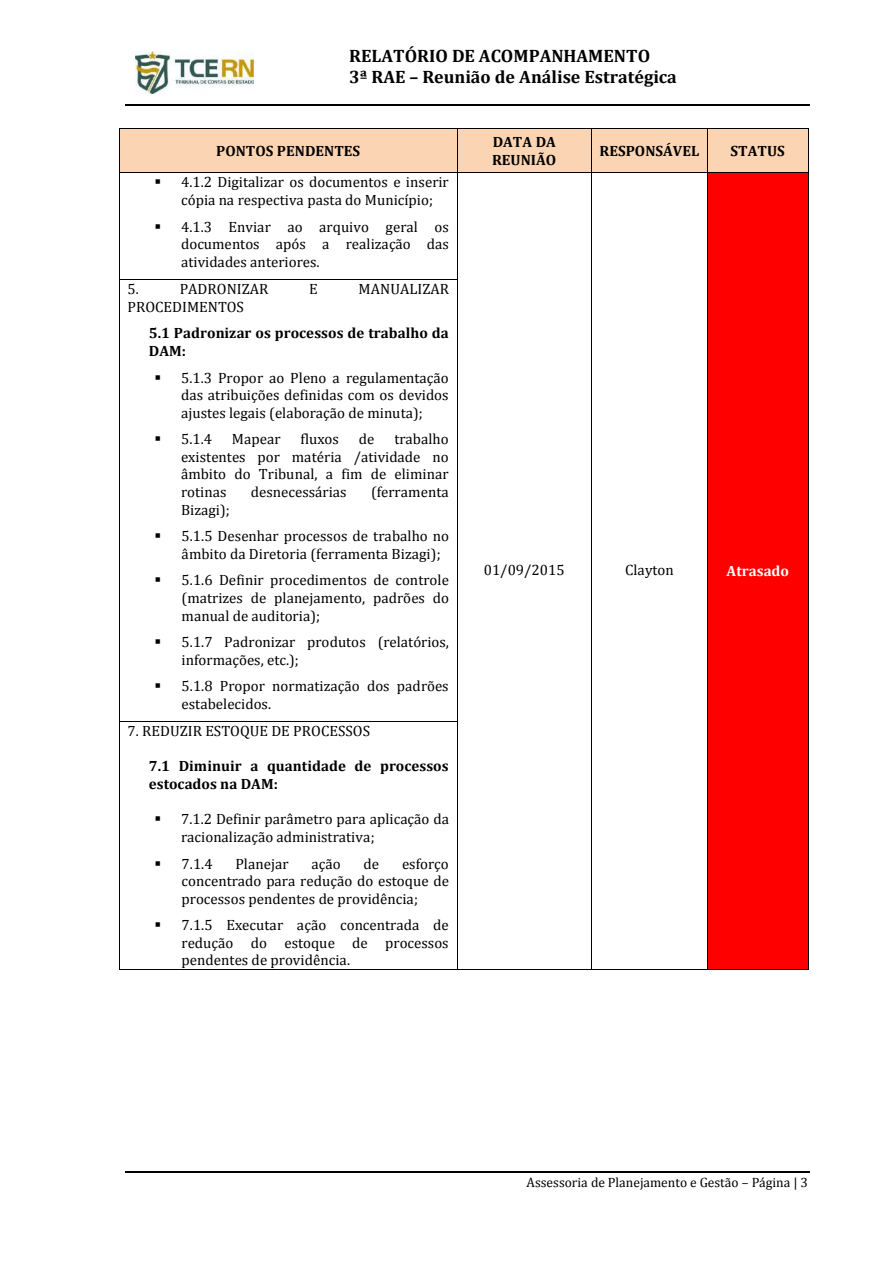
<style>
.page{position:relative;width:893px;height:1263px;background:#fff}
.page>*{position:absolute;margin:0;border:0;box-sizing:border-box;transform-origin:0 0}
.t1{font:700 18px/21.3px "Cambria";color:#000}
.t2{font:15px/17.5px "Cambria";color:#000;text-align:justify}
.t3{font:700 15px/17.7px "Cambria";color:#000}
.t4{font:700 15px "Cambria";color:#fff}
.t5{font:13.5px "Cambria";color:#000}
</style>
<div class="page">
<hr style="left:125px;top:105px;width:685px;height:1px;background:#000">
<hr style="left:125px;top:1171px;width:685px;height:1px;background:#000">
<img style="left:135px;top:51px;width:119px;height:43px">
<div style="left:120px;top:128px;width:337px;height:9px;background:#fbd4b4"></div>
<div style="left:120px;top:137px;width:8px;height:27px;background:#fbd4b4"></div>
<div style="left:449px;top:137px;width:8px;height:27px;background:#fbd4b4"></div>
<div style="left:120px;top:164px;width:337px;height:8px;background:#fbd4b4"></div>
<div style="left:128px;top:137px;width:321px;height:27px;background:#fbd4b4"></div>
<div style="left:458px;top:128px;width:7px;height:44px;background:#fbd4b4"></div>
<div style="left:583px;top:128px;width:8px;height:44px;background:#fbd4b4"></div>
<div style="left:465px;top:128px;width:118px;height:23px;background:#fbd4b4"></div>
<div style="left:465px;top:151px;width:118px;height:21px;background:#fbd4b4"></div>
<div style="left:592px;top:128px;width:115px;height:9px;background:#fbd4b4"></div>
<div style="left:592px;top:137px;width:8px;height:27px;background:#fbd4b4"></div>
<div style="left:700px;top:137px;width:7px;height:27px;background:#fbd4b4"></div>
<div style="left:592px;top:164px;width:115px;height:8px;background:#fbd4b4"></div>
<div style="left:600px;top:137px;width:100px;height:27px;background:#fbd4b4"></div>
<div style="left:708px;top:128px;width:100px;height:9px;background:#fbd4b4"></div>
<div style="left:708px;top:137px;width:8px;height:27px;background:#fbd4b4"></div>
<div style="left:800px;top:137px;width:8px;height:27px;background:#fbd4b4"></div>
<div style="left:708px;top:164px;width:100px;height:8px;background:#fbd4b4"></div>
<div style="left:716px;top:137px;width:84px;height:27px;background:#fbd4b4"></div>
<hr style="left:120px;top:128px;width:337px;height:1px;background:#000">
<hr style="left:458px;top:128px;width:133px;height:1px;background:#000">
<hr style="left:592px;top:128px;width:116px;height:1px;background:#000">
<hr style="left:708px;top:128px;width:100px;height:1px;background:#000">
<hr style="left:119px;top:128px;width:1px;height:44px;background:#000">
<hr style="left:457px;top:128px;width:1px;height:44px;background:#000">
<hr style="left:591px;top:128px;width:1px;height:44px;background:#000">
<hr style="left:708px;top:128px;width:1px;height:44px;background:#000">
<hr style="left:808px;top:128px;width:1px;height:44px;background:#000">
<div style="left:708px;top:173px;width:100px;height:106px;background:#f00"></div>
<hr style="left:120px;top:172px;width:337px;height:1px;background:#000">
<hr style="left:458px;top:172px;width:133px;height:1px;background:#000">
<hr style="left:592px;top:172px;width:116px;height:1px;background:#000">
<hr style="left:708px;top:172px;width:100px;height:1px;background:#000">
<hr style="left:119px;top:173px;width:1px;height:106px;background:#000">
<hr style="left:457px;top:173px;width:1px;height:106px;background:#000">
<hr style="left:591px;top:173px;width:1px;height:106px;background:#000">
<hr style="left:708px;top:173px;width:1px;height:106px;background:#000">
<hr style="left:808px;top:173px;width:1px;height:106px;background:#000">
<div style="left:708px;top:280px;width:8px;height:317px;background:#f00"></div>
<div style="left:800px;top:280px;width:8px;height:317px;background:#f00"></div>
<div style="left:708px;top:597px;width:100px;height:372px;background:#f00"></div>
<div style="left:716px;top:280px;width:84px;height:18px;background:#f00"></div>
<div style="left:716px;top:298px;width:84px;height:17px;background:#f00"></div>
<div style="left:716px;top:315px;width:84px;height:18px;background:#f00"></div>
<div style="left:716px;top:333px;width:84px;height:17px;background:#f00"></div>
<div style="left:716px;top:350px;width:84px;height:18px;background:#f00"></div>
<div style="left:716px;top:368px;width:84px;height:17px;background:#f00"></div>
<div style="left:716px;top:385px;width:84px;height:18px;background:#f00"></div>
<div style="left:716px;top:403px;width:84px;height:18px;background:#f00"></div>
<div style="left:716px;top:421px;width:84px;height:17px;background:#f00"></div>
<div style="left:716px;top:438px;width:84px;height:18px;background:#f00"></div>
<div style="left:716px;top:456px;width:84px;height:17px;background:#f00"></div>
<div style="left:716px;top:473px;width:84px;height:18px;background:#f00"></div>
<div style="left:716px;top:491px;width:84px;height:18px;background:#f00"></div>
<div style="left:716px;top:509px;width:84px;height:17px;background:#f00"></div>
<div style="left:716px;top:526px;width:84px;height:18px;background:#f00"></div>
<div style="left:716px;top:544px;width:84px;height:17px;background:#f00"></div>
<div style="left:716px;top:561px;width:84px;height:18px;background:#f00"></div>
<div style="left:716px;top:579px;width:84px;height:18px;background:#f00"></div>
<hr style="left:120px;top:279px;width:337px;height:1px;background:#000">
<hr style="left:708px;top:279px;width:100px;height:1px;background:#f00">
<hr style="left:119px;top:280px;width:1px;height:441px;background:#000">
<hr style="left:457px;top:280px;width:1px;height:441px;background:#000">
<hr style="left:591px;top:280px;width:1px;height:441px;background:#000">
<hr style="left:708px;top:280px;width:1px;height:441px;background:#000">
<hr style="left:808px;top:280px;width:1px;height:441px;background:#000">
<hr style="left:120px;top:721px;width:337px;height:1px;background:#000">
<hr style="left:119px;top:722px;width:1px;height:247px;background:#000">
<hr style="left:120px;top:969px;width:337px;height:1px;background:#000">
<hr style="left:457px;top:722px;width:1px;height:247px;background:#000">
<hr style="left:458px;top:969px;width:133px;height:1px;background:#000">
<hr style="left:591px;top:722px;width:1px;height:247px;background:#000">
<hr style="left:592px;top:969px;width:116px;height:1px;background:#000">
<hr style="left:708px;top:722px;width:1px;height:247px;background:#000">
<hr style="left:708px;top:969px;width:100px;height:1px;background:#000">
<hr style="left:808px;top:722px;width:1px;height:247px;background:#000">
<p class="t1" style="left:349px;top:44px;width:329px">RELATÓRIO DE ACOMPANHAMENTO<br>3ª RAE – Reunião de Análise Estratégica</p>
<p class="t3" style="left:216px;top:142px;width:146px">PONTOS PENDENTES</p>
<p class="t3" style="left:492px;top:133px;width:66px">DATA DA<br>REUNIÃO</p>
<p class="t3" style="left:600px;top:142px;width:101px">RESPONSÁVEL</p>
<p class="t3" style="left:731px;top:142px;width:56px">STATUS</p>
<p class="t2" style="left:181px;top:173px;width:269px;text-indent:-27px">▪ 4.1.2 Digitalizar os documentos e inserir cópia na respectiva pasta do Município;</p>
<p class="t2" style="left:181px;top:217px;width:269px;text-indent:-27px">▪ 4.1.3 Enviar ao arquivo geral os documentos após a realização das atividades anteriores.</p>
<p class="t2" style="left:128px;top:280px;width:13px">5.</p>
<p class="t2" style="left:180px;top:280px;width:90px">PADRONIZAR</p>
<p class="t2" style="left:309px;top:280px;width:10px">E</p>
<p class="t2" style="left:359px;top:280px;width:92px">MANUALIZAR</p>
<p class="t2" style="left:128px;top:298px;width:118px">PROCEDIMENTOS</p>
<p class="t3" style="left:149px;top:324px;width:301px">5.1 Padronizar os processos de trabalho da<br>DAM:</p>
<p class="t2" style="left:181px;top:368px;width:269px;text-indent:-27px">▪ 5.1.3 Propor ao Pleno a regulamentação das atribuições definidas com os devidos ajustes legais (elaboração de minuta);</p>
<p class="t2" style="left:154px;top:430px;width:59px">▪ 5.1.4</p>
<p class="t2" style="left:232px;top:430px;width:50px">Mapear</p>
<p class="t2" style="left:301px;top:430px;width:40px">fluxos</p>
<p class="t2" style="left:359px;top:430px;width:17px">de</p>
<p class="t2" style="left:181px;top:430px;width:269px;text-indent:213px">trabalho existentes por matéria /atividade no âmbito do Tribunal, a fim de eliminar rotinas</p>
<p class="t2" style="left:251px;top:483px;width:97px">desnecessárias</p>
<p class="t2" style="left:371px;top:483px;width:79px">(ferramenta</p>
<p class="t2" style="left:181px;top:500px;width:50px">Bizagi);</p>
<p class="t2" style="left:182px;top:527px;width:269px;text-indent:-27px">▪ 5.1.5 Desenhar processos de trabalho no âmbito da Diretoria (ferramenta Bizagi);</p>
<p class="t2" style="left:182px;top:571px;width:269px;text-indent:-27px">▪ 5.1.6 Definir procedimentos de controle (matrizes de planejamento, padrões do manual de auditoria);</p>
<p class="t2" style="left:182px;top:633px;width:269px;text-indent:-27px">▪ 5.1.7 Padronizar produtos (relatórios, informações, etc.);</p>
<p class="t2" style="left:182px;top:677px;width:269px;text-indent:-27px">▪ 5.1.8 Propor normatização dos padrões estabelecidos.</p>
<p class="t2" style="left:128px;top:722px;width:244px">7. REDUZIR ESTOQUE DE PROCESSOS</p>
<p class="t3" style="left:149px;top:757px;width:301px">7.1 Diminuir a quantidade de processos estocados na DAM:</p>
<p class="t2" style="left:181px;top:810px;width:269px;text-indent:-27px">▪ 7.1.2 Definir parâmetro para aplicação da racionalização administrativa;</p>
<p class="t2" style="left:155px;top:854px;width:59px">▪ 7.1.4</p>
<p class="t2" style="left:235px;top:854px;width:55px">Planejar</p>
<p class="t2" style="left:311px;top:854px;width:31px">ação</p>
<p class="t2" style="left:363px;top:854px;width:17px">de</p>
<p class="t2" style="left:182px;top:854px;width:269px;text-indent:220px">esforço concentrado para redução do estoque de processos pendentes de providência;</p>
<p class="t2" style="left:182px;top:916px;width:269px;text-indent:-27px">▪ 7.1.5 Executar ação concentrada de redução do estoque de processos pendentes de providência.</p>
<p class="t2" style="left:484px;top:560px;width:82px">01/09/2015</p>
<p class="t2" style="left:625px;top:560px;width:50px">Clayton</p>
<p class="t4" style="left:727px;top:561px;width:64px">Atrasado</p>
<p class="t5" style="left:527px;top:1174px;width:283px">Assessoria de Planejamento e Gestão – Página | 3</p>
</div>
